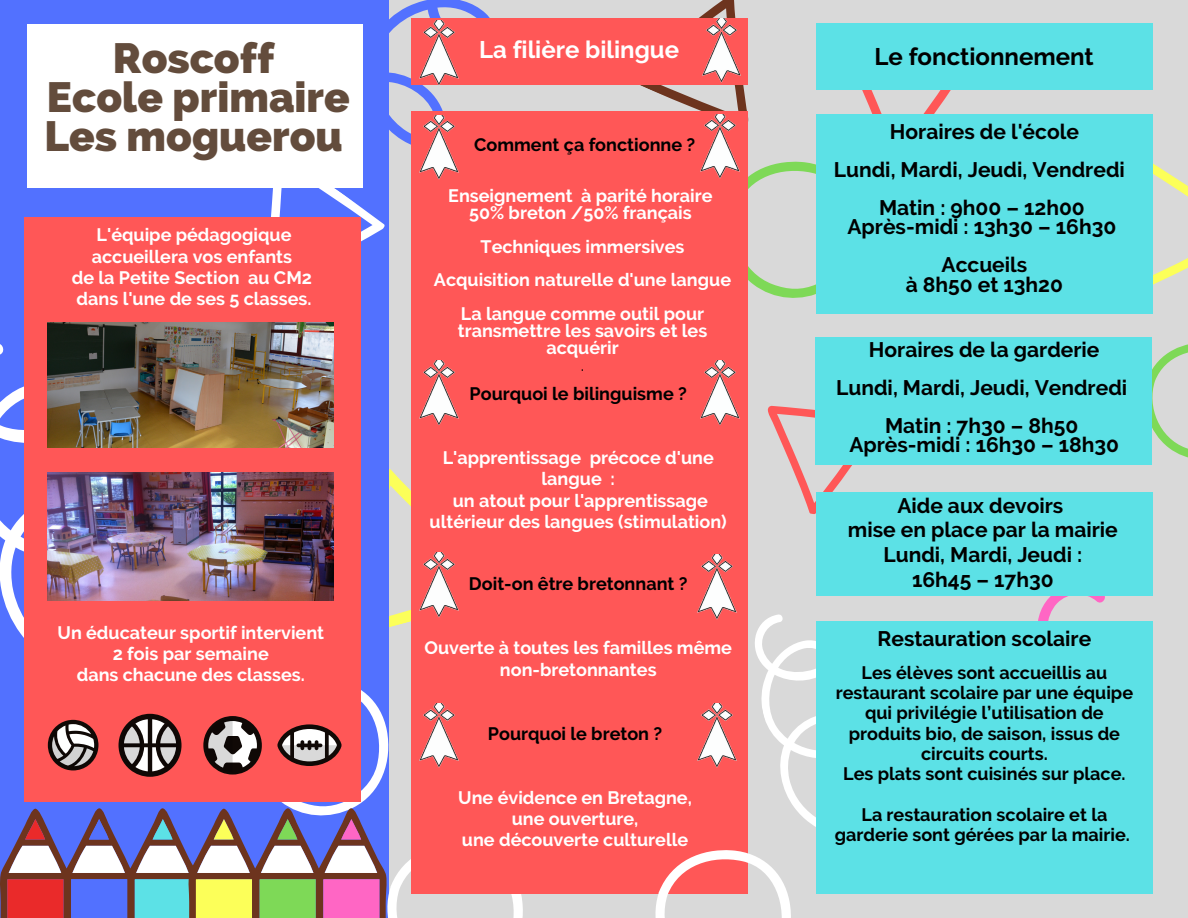
<style>
.page{position:relative;width:1188px;height:918px;background:#d9d9d9}
.page>*{position:absolute;margin:0;border:0;box-sizing:border-box;transform-origin:0 0}
.t1{font:800 42.15px/39.5px "Raleway";color:#634c3c;text-align:center}
.t2{font:700 24px "Raleway";color:#fff}
.t3{font:700 24px "Raleway";color:#000}
.t4{font:700 21px/38.2px "Raleway";color:#000;text-align:center}
.t5{font:700 18px/21.3px "Raleway";color:#fff;text-align:center}
.t6{font:700 18px/20.2px "Raleway";color:#000;text-align:center}
.t7{font:18px "Raleway";color:#000}
</style>
<div class="page">
<svg style="left:863px;top:595px;width:290px;height:27px"></svg>
<svg style="left:388px;top:0;width:113px;height:250px"></svg>
<div style="left:0;top:0;width:388px;height:918px;background:#5271ff"></div>
<svg style="left:501px;top:0;width:450px;height:298px"></svg>
<div style="left:27px;top:24px;width:335px;height:135px;background:#fff"></div>
<svg style="left:209px;top:148px;width:176px;height:94px"></svg>
<div style="left:25px;top:218px;width:336px;height:80px;background:#ff5757"></div>
<div style="left:411px;top:122px;width:337px;height:271px;background:#ff5757"></div>
<div style="left:411px;top:18px;width:337px;height:67px;background:#ff5757"></div>
<div style="left:816px;top:23px;width:337px;height:67px;background:#5ce1e6"></div>
<svg style="left:1074px;top:163px;width:114px;height:151px"></svg>
<div style="left:816px;top:181px;width:337px;height:66px;background:#5ce1e6"></div>
<svg style="left:767px;top:405px;width:85px;height:109px"></svg>
<svg style="left:1151px;top:343px;width:37px;height:117px"></svg>
<div style="left:815px;top:398px;width:336px;height:67px;background:#5ce1e6"></div>
<div style="left:411px;top:371px;width:337px;height:271px;background:#ff5757"></div>
<div style="left:411px;top:622px;width:337px;height:271px;background:#ff5757"></div>
<svg style="left:0;top:322px;width:25px;height:125px"></svg>
<div style="left:25px;top:296px;width:336px;height:271px;background:#ff5757"></div>
<div style="left:816px;top:247px;width:337px;height:66px;background:#5ce1e6"></div>
<div style="left:816px;top:114px;width:337px;height:67px;background:#5ce1e6"></div>
<div style="left:815px;top:337px;width:336px;height:67px;background:#5ce1e6"></div>
<div style="left:816px;top:492px;width:337px;height:67px;background:#5ce1e6"></div>
<div style="left:816px;top:622px;width:337px;height:271px;background:#5ce1e6"></div>
<div style="left:411px;top:112px;width:337px;height:66px;background:#ff5757"></div>
<div style="left:27px;top:53px;width:335px;height:135px;background:#fff"></div>
<img style="left:701px;top:555px;width:32px;height:46px">
<img style="left:700px;top:361px;width:40px;height:64px">
<img style="left:700px;top:114px;width:40px;height:64px">
<img style="left:419px;top:115px;width:40px;height:64px">
<img style="left:419px;top:361px;width:40px;height:64px">
<img style="left:702px;top:18px;width:39px;height:64px">
<img style="left:419px;top:21px;width:40px;height:64px">
<div style="left:816px;top:529px;width:337px;height:66px;background:#5ce1e6"></div>
<img style="left:48px;top:322px;width:286px;height:125px">
<img style="left:0;top:447px;width:523px;height:471px">
<svg style="left:536px;top:601px;width:351px;height:317px"></svg>
<h1 class="t1" style="left:45px;top:38px;width:307px">Roscoff<br>Ecole primaire<br>Les moguerou</h1>
<p class="t5" style="left:72px;top:224px;width:242px">L'équipe pédagogique accueillera vos enfants<br>de la Petite Section au CM2 dans l'une de ses 5 classes.</p>
<p class="t5" style="left:58px;top:622px;width:268px">Un éducateur sportif intervient<br>2 fois par semaine<br>dans chacune des classes.</p>
<h2 class="t2" style="left:479px;top:36px;width:202px">La filière bilingue</h2>
<h2 class="t3" style="left:875px;top:42px;width:221px">Le fonctionnement</h2>
<p class="t6" style="left:474px;top:135px;width:223px">Comment ça fonctionne ?</p>
<p class="t5" style="left:448px;top:187px;width:266px;line-height:16.8px">Enseignement à parité horaire<br>50% breton /50% français</p>
<p class="t5" style="left:434px;top:229px;width:299px;line-height:33.8px">Techniques immersives<br>Acquisition naturelle d'une langue<br>La langue comme outil pour</p>
<p class="t5" style="left:458px;top:322px;width:251px;line-height:16.8px">transmettre les savoirs et les acquérir</p>
<p class="t7" style="left:581px;top:354px;width:5px">.</p>
<p class="t6" style="left:470px;top:383px;width:219px">Pourquoi le bilinguisme ?</p>
<p class="t5" style="left:430px;top:447px;width:299px">L'apprentissage précoce d'une langue :<br>un atout pour l'apprentissage ultérieur des langues (stimulation)</p>
<p class="t6" style="left:469px;top:574px;width:220px">Doit-on être bretonnant ?</p>
<p class="t5" style="left:424px;top:637px;width:309px">Ouverte à toutes les familles même non-bretonnantes</p>
<p class="t6" style="left:488px;top:723px;width:176px">Pourquoi le breton ?</p>
<p class="t5" style="left:458px;top:787px;width:235px">Une évidence en Bretagne, une ouverture,<br>une découverte culturelle</p>
<p class="t4" style="left:834px;top:112px;width:293px">Horaires de l'école<br>Lundi, Mardi, Jeudi, Vendredi<br>Matin : 9h00 – 12h00</p>
<p class="t4" style="left:848px;top:208px;width:270px">Après-midi : 13h30 – 16h30<br>Accueils</p>
<p class="t4" style="left:906px;top:265px;width:159px">à 8h50 et 13h20</p>
<p class="t4" style="left:836px;top:330px;width:293px">Horaires de la garderie<br>Lundi, Mardi, Jeudi, Vendredi<br>Matin : 7h30 – 8h50</p>
<p class="t4" style="left:849px;top:426px;width:271px">Après-midi : 16h30 – 18h30</p>
<p class="t4" style="left:848px;top:493px;width:271px;line-height:24.8px">Aide aux devoirs<br>mise en place par la mairie<br>Lundi, Mardi, Jeudi :<br>16h45 – 17h30</p>
<p class="t4" style="left:878px;top:619px;width:215px">Restauration scolaire</p>
<p class="t6" style="left:836px;top:662px;width:299px">Les élèves sont accueillis au restaurant scolaire par une équipe qui privilégie l’utilisation de produits bio, de saison, issus de circuits courts.<br>Les plats sont cuisinés sur place.</p>
<p class="t6" style="left:835px;top:804px;width:297px">La restauration scolaire et la garderie sont gérées par la mairie.</p>
</div>
